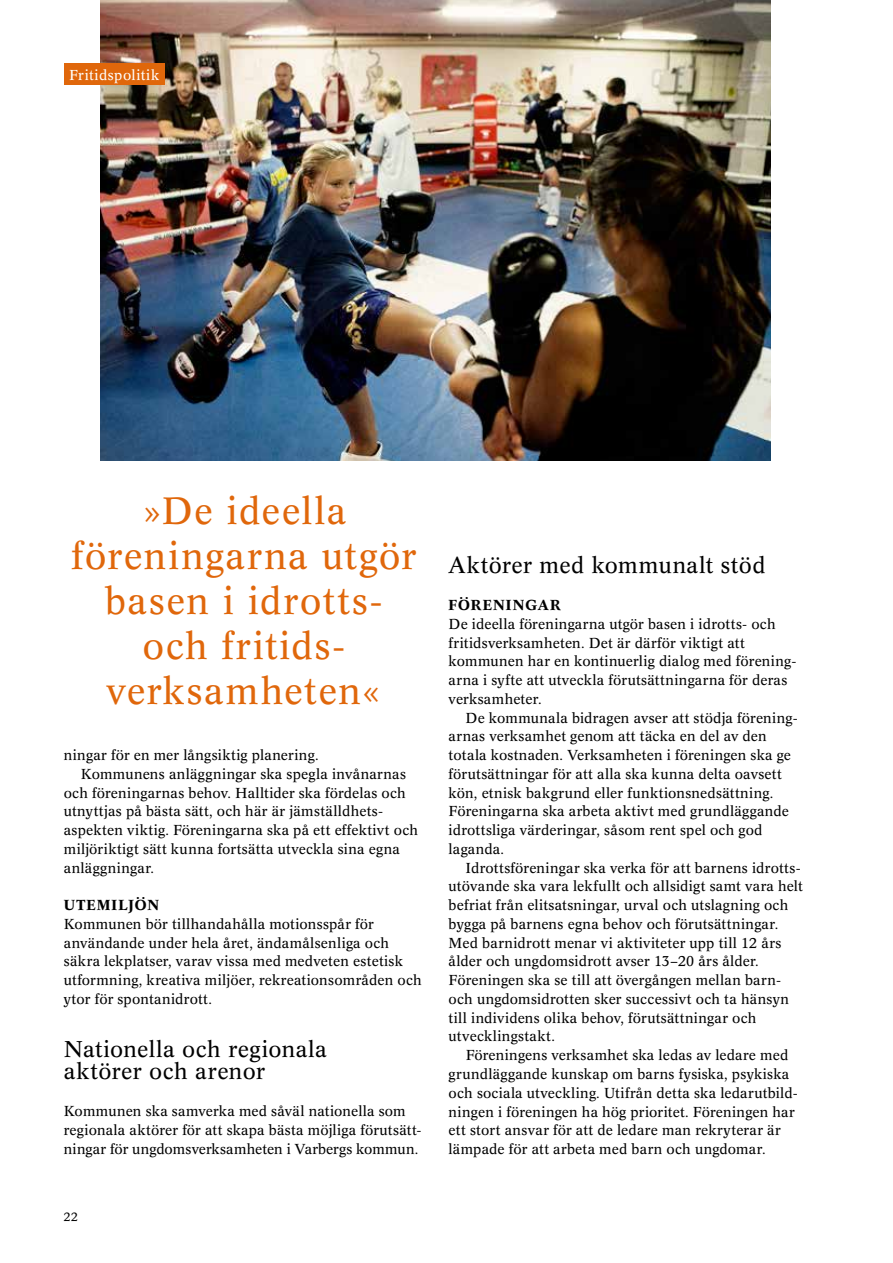
<style>
.page{position:relative;width:893px;height:1263px;background:#fff}
.page>*{position:absolute;margin:0;border:0;box-sizing:border-box;transform-origin:0 0}
.t1{font:37.5px/45px "Concorde BE";letter-spacing:.035em;color:#e0670b;text-align:center}
.t2{font:22.5px/21.8px "Concorde BE";letter-spacing:.015em;color:#000}
.t3{font:14.25px/18.8px "Concorde BE";letter-spacing:.015em;color:#000}
.t4{font:500 14.25px "Concorde BE";letter-spacing:.075em;color:#000}
.t5{font:14.25px "Concorde BE";letter-spacing:.04em;color:#fff}
.t6{font:12px "Concorde BE";color:#000}
</style>
<div class="page">
<img style="left:101px;top:0;width:670px;height:460px">
<div style="left:64px;top:64px;width:101px;height:21px;background:#e0670b"></div>
<p class="t5" style="left:69px;top:67px;width:92px">Fritidspolitik</p>
<h1 class="t1" style="left:72px;top:489px;width:346px">»De ideella föreningarna utgör basen i idrotts&shy;och fritids&shy;verksamheten«</h1>
<p class="t3" style="left:64px;top:746px;width:256px">ningar för en mer långsiktig planering.</p>
<p class="t3" style="left:81px;top:765px;width:327px">Kommunens anläggningar ska spegla invånarnas</p>
<p class="t3" style="left:64px;top:783px;width:344px">och föreningarnas behov. Halltider ska fördelas och</p>
<p class="t3" style="left:64px;top:802px;width:319px">utnyttjas på bästa sätt, och här är jämställdhets-</p>
<p class="t3" style="left:64px;top:821px;width:356px">aspekten viktig. Föreningarna ska på ett effektivt och</p>
<p class="t3" style="left:64px;top:840px;width:338px">miljöriktigt sätt kunna fortsätta utveckla sina egna</p>
<p class="t3" style="left:64px;top:858px;width:92px">anläggningar.</p>
<p class="t4" style="left:64px;top:897px;width:97px">UTEMILJÖN</p>
<p class="t3" style="left:64px;top:915px;width:359px">Kommunen bör tillhandahålla motionsspår för användande under hela året, ändamålsenliga och säkra lekplatser, varav vissa med medveten estetisk utformning, kreativa miljöer, rekreationsområden och ytor för spontanidrott.</p>
<h2 class="t2" style="left:64px;top:1039px;width:265px">Nationella och regionala aktörer och arenor</h2>
<p class="t3" style="left:64px;top:1102px;width:359px">Kommunen ska samverka med såväl nationella som regionala aktörer för att skapa bästa möjliga förutsätt&shy;ningar för ungdomsverksamheten i Varbergs kommun.</p>
<p class="t6" style="left:64px;top:1210px;width:16px">22</p>
<h2 class="t2" style="left:449px;top:554px;width:318px">Aktörer med kommunalt stöd</h2>
<p class="t4" style="left:449px;top:597px;width:114px">FÖRENINGAR</p>
<p class="t3" style="left:449px;top:615px;width:349px">De ideella föreningarna utgör basen i idrotts- och fritidsverksamheten. Det är därför viktigt att kommunen har en kontinuerlig dialog med förening&shy;arna i syfte att utveckla förutsättningarna för deras verksamheter.</p>
<p class="t3" style="left:449px;top:708px;width:351px;text-indent:17px">De kommunala bidragen avser att stödja förening&shy;arnas verksamhet genom att täcka en del av den totala kostnaden. Verksamheten i föreningen ska ge förutsättningar för att alla ska kunna delta oavsett kön, etnisk bakgrund eller funktionsnedsättning.<br>Föreningarna ska arbeta aktivt med grundläggande idrottsliga värderingar, såsom rent spel och god laganda.</p>
<p class="t3" style="left:449px;top:858px;width:356px;text-indent:17px">Idrottsföreningar ska verka för att barnens idrotts&shy;utövande ska vara lekfullt och allsidigt samt vara helt befriat från elitsatsningar, urval och utslagning och bygga på barnens egna behov och förutsättningar.<br>Med barnidrott menar vi aktiviteter upp till 12 års ålder och ungdomsidrott avser 13–20 års ålder.<br>Föreningen ska se till att övergången mellan barn&shy;och ungdomsidrotten sker successivt och ta hänsyn till individens olika behov, förutsättningar och utvecklingstakt.</p>
<p class="t3" style="left:449px;top:1046px;width:351px;text-indent:17px">Föreningens verksamhet ska ledas av ledare med grundläggande kunskap om barns fysiska, psykiska och sociala utveckling. Utifrån detta ska ledarutbild&shy;ningen i föreningen ha hög prioritet. Föreningen har ett stort ansvar för att de ledare man rekryterar är lämpade för att arbeta med barn och ungdomar.</p>
</div>
